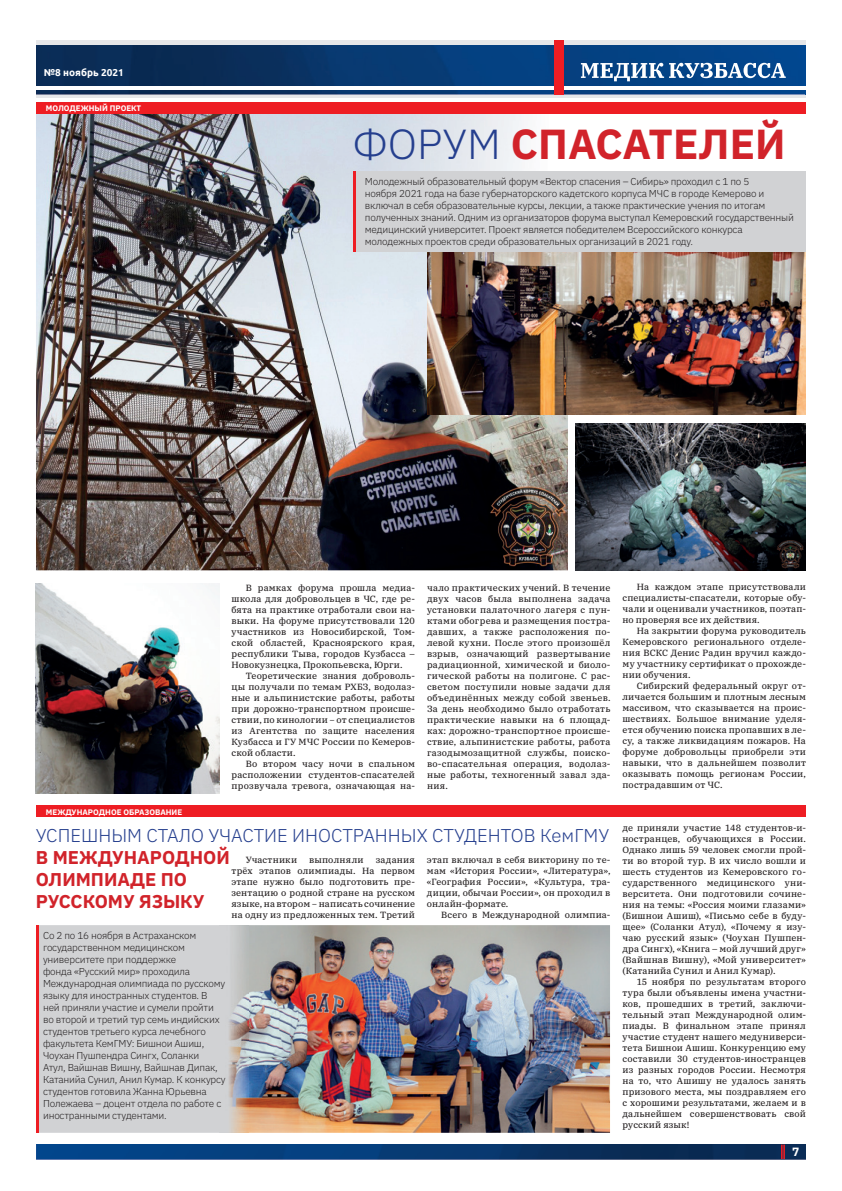
<style>
.page{position:relative;width:842px;height:1191px;background:#fff}
.page>*{position:absolute;margin:0;border:0;box-sizing:border-box;transform-origin:0 0}
.t1{font:700 42px "IBM Plex Sans";color:#d1232a}
.t2{font:300 18.5px "IBM Plex Sans";color:#253f8e}
.t3{font:700 18.5px/22.2px "IBM Plex Sans";color:#d1232a}
.t4{font:700 12px "IBM Plex Sans";color:#fff}
.t5{font:300 10px/12px "IBM Plex Sans";letter-spacing:-.02em;color:#231f20}
.t6{font:700 10px "Ubuntu";color:#fff}
.t7{font:9px/11px "IBM Plex Serif Text";letter-spacing:.015em;color:#231f20;text-align:justify}
.t8{font:700 8px "IBM Plex Sans";color:#fff}
.s1{font-weight:300;color:#253f8e}
</style>
<div class="page">
<img style="left:36px;top:1144px;width:769px;height:15px">
<svg style="left:781px;top:1144px;width:4px;height:15px"></svg>
<svg style="left:36px;top:40px;width:770px;height:57px;background:#d5d9df"></svg>
<img style="left:36px;top:45px;width:768px;height:49px">
<hr style="left:36px;top:86px;width:770px;height:4px;background:#fff">
<svg style="left:581px;top:63px;width:205px;height:18px"></svg>
<div style="left:554px;top:40px;width:10px;height:55px;background:#ee1d23"></div>
<img style="left:249px;top:925px;width:361px;height:207px">
<img style="left:36px;top:114px;width:532px;height:456px">
<img style="left:353px;top:114px;width:215px;height:57px">
<div style="left:36px;top:102px;width:770px;height:11px;background:#ee1d23"></div>
<div style="left:36px;top:805px;width:770px;height:12px;background:#ee1d23"></div>
<div style="left:353px;top:171px;width:452px;height:81px;background:#d1d2d4"></div>
<div style="left:38px;top:925px;width:181px;height:207px;background:#d1d2d4"></div>
<img style="left:219px;top:925px;width:30px;height:207px">
<hr style="left:353px;top:171px;width:2px;height:81px;background:#ee1d23">
<hr style="left:36px;top:925px;width:2px;height:207px;background:#ee1d23">
<img style="left:427px;top:252px;width:379px;height:162px">
<img style="left:575px;top:423px;width:231px;height:147px">
<img style="left:36px;top:583px;width:183px;height:210px">
<p class="t6" style="left:44px;top:66px;width:81px">№8 ноябрь 2021</p>
<p class="t8" style="left:46px;top:102px;width:97px">МОЛОДЕЖНЫЙ ПРОЕКТ</p>
<h1 class="t1" style="left:353px;top:110px;width:434px"><span class="s1">ФОРУМ</span> СПАСАТЕЛЕЙ</h1>
<p class="t5" style="left:365px;top:174px;width:430px">Молодежный образовательный форум «Вектор спасения – Сибирь» проходил с 1 по 5<br>ноября 2021 года на базе губернаторского кадетского корпуса МЧС в городе Кемерово и включал в себя образовательные курсы, лекции, а также практические учения по итогам полученных знаний. Одним из организаторов форума выступал Кемеровский государственный медицинский университет. Проект является победителем Всероссийского конкурса молодежных проектов среди образовательных организаций в 2021 году.</p>
<p class="t8" style="left:46px;top:805px;width:138px">МЕЖДУНАРОДНОЕ ОБРАЗОВАНИЕ</p>
<p class="t7" style="left:231px;top:581px;width:185px;text-indent:14px">В рамках форума прошла медиа&shy;школа для добровольцев в ЧС, где ре&shy;бята на практике отработали свои на&shy;выки. На форуме присутствовали 120 участников из Новосибирской, Том&shy;ской областей, Красноярского края, республики Тыва, городов Кузбасса – Новокузнецка, Прокопьевска, Юрги.</p>
<p class="t7" style="left:231px;top:669px;width:185px;text-indent:14px">Теоретические знания доброволь&shy;цы получали по темам РХБЗ, водолаз&shy;ные и альпинистские работы, работы при дорожно-транспортном происше&shy;ствии, по кинологии − от специалистов из Агентства по защите населения Кузбасса и ГУ МЧС России по Кемеров&shy;ской области.</p>
<p class="t7" style="left:231px;top:757px;width:185px;text-indent:14px">Во втором часу ночи в спальном расположении студентов-спасателей прозвучала тревога, означающая на-</p>
<p class="t7" style="left:427px;top:581px;width:185px">чало практических учений. В течение двух часов была выполнена задача установки палаточного лагеря с пун&shy;ктами обогрева и размещения постра&shy;давших, а также расположения по&shy;левой кухни. После этого произошёл взрыв, означающий развертывание радиационной, химической и биоло&shy;гической работы на полигоне. С рас&shy;светом поступили новые задачи для объединённых между собой звеньев.<br>За день необходимо было отработать практические навыки на 6 площад&shy;ках: дорожно-транспортное происше&shy;ствие, альпинистские работы, работа газодымозащитной службы, поиско&shy;во-спасательная операция, водолаз&shy;ные работы, техногенный завал зда&shy;ния.</p>
<p class="t7" style="left:622px;top:580px;width:185px;text-indent:14px">На каждом этапе присутствовали специалисты-спасатели, которые обу&shy;чали и оценивали участников, поэтап&shy;но проверяя все их действия.</p>
<p class="t7" style="left:622px;top:624px;width:185px;text-indent:14px">На закрытии форума руководитель Кемеровского регионального отделе&shy;ния ВСКС Денис Радин вручил каждо&shy;му участнику сертификат о прохожде&shy;нии обучения.</p>
<p class="t7" style="left:622px;top:679px;width:185px;text-indent:14px">Сибирский федеральный округ от&shy;личается большим и плотным лесным массивом, что сказывается на проис&shy;шествиях. Большое внимание уделя&shy;ется обучению поиска пропавших в ле&shy;су, а также ликвидациям пожаров. На форуме добровольцы приобрели эти навыки, что в дальнейшем позволит оказывать помощь регионам России, пострадавшим от ЧС.</p>
<h2 class="t2" style="left:36px;top:821px;width:575px">УСПЕШНЫМ СТАЛО УЧАСТИЕ ИНОСТРАННЫХ СТУДЕНТОВ КемГМУ</h2>
<h2 class="t3" style="left:36px;top:844px;width:195px">В МЕЖДУНАРОДНОЙ<br>ОЛИМПИАДЕ ПО<br>РУССКОМУ ЯЗЫКУ</h2>
<p class="t7" style="left:246px;top:854px;width:53px">Участники</p>
<p class="t7" style="left:309px;top:854px;width:56px">выполняли</p>
<p class="t7" style="left:231px;top:854px;width:185px;text-indent:144px">задания трёх этапов олимпиады. На первом этапе нужно было подготовить пре&shy;зентацию о родной стране на русском языке, на втором − написать сочинение на одну из предложенных тем. Третий</p>
<p class="t7" style="left:427px;top:854px;width:185px">этап включал в себя викторину по те&shy;мам «История России», «Литература», «География России», «Культура, тра&shy;диции, обычаи России», он проходил в онлайн-формате.</p>
<p class="t7" style="left:441px;top:909px;width:171px">Всего в Международной олимпиа-</p>
<p class="t5" style="left:43px;top:929px;width:184px">Со 2 по 16 ноября в Астраханском государственном медицинском университете при поддержке<br>фонда «Русский мир» проходила Международная олимпиада по русскому языку для иностранных студентов. В ней приняли участие и сумели пройти во второй и третий тур семь индийских студентов третьего курса лечебного факультета КемГМУ: Бишнои Ашиш, Чоухан Пушпендра Сингх, Соланки<br>Атул, Вайшнав Вишну, Вайшнав Дипак, Катанийа Сунил, Анил Кумар. К конкурсу студентов готовила Жанна Юрьевна Полежаева – доцент отдела по работе с иностранными студентами.</p>
<p class="t7" style="left:622px;top:821px;width:185px">де приняли участие 148 студентов-и&shy;ностранцев, обучающихся в России.<br>Однако лишь 59 человек смогли прой&shy;ти во второй тур. В их число вошли и шесть студентов из Кемеровского го&shy;сударственного медицинского уни&shy;верситета. Они подготовили сочине&shy;ния на темы: «Россия моими глазами» (Бишнои Ашиш), «Письмо себе в буду&shy;щее» (Соланки Атул), «Почему я изу&shy;чаю русский язык» (Чоухан Пушпен&shy;дра Сингх), «Книга – мой лучший друг» (Вайшнав Вишну), «Мой университет» (Катанийа Сунил и Анил Кумар).</p>
<p class="t7" style="left:622px;top:975px;width:185px;text-indent:14px">15 ноября по результатам второго тура были объявлены имена участни&shy;ков, прошедших в третий, заключи&shy;тельный этап Международной олим&shy;пиады. В финальном этапе принял участие студент нашего медуниверси&shy;тета Бишнои Ашиш. Конкуренцию ему составили 30 студентов-иностранцев из разных городов России. Несмотря на то, что Ашишу не удалось занять призового места, мы поздравляем его с хорошими результатами, желаем и в дальнейшем совершенствовать свой русский язык!</p>
<h3 class="t4" style="left:792px;top:1142px;width:9px">7</h3>
</div>
